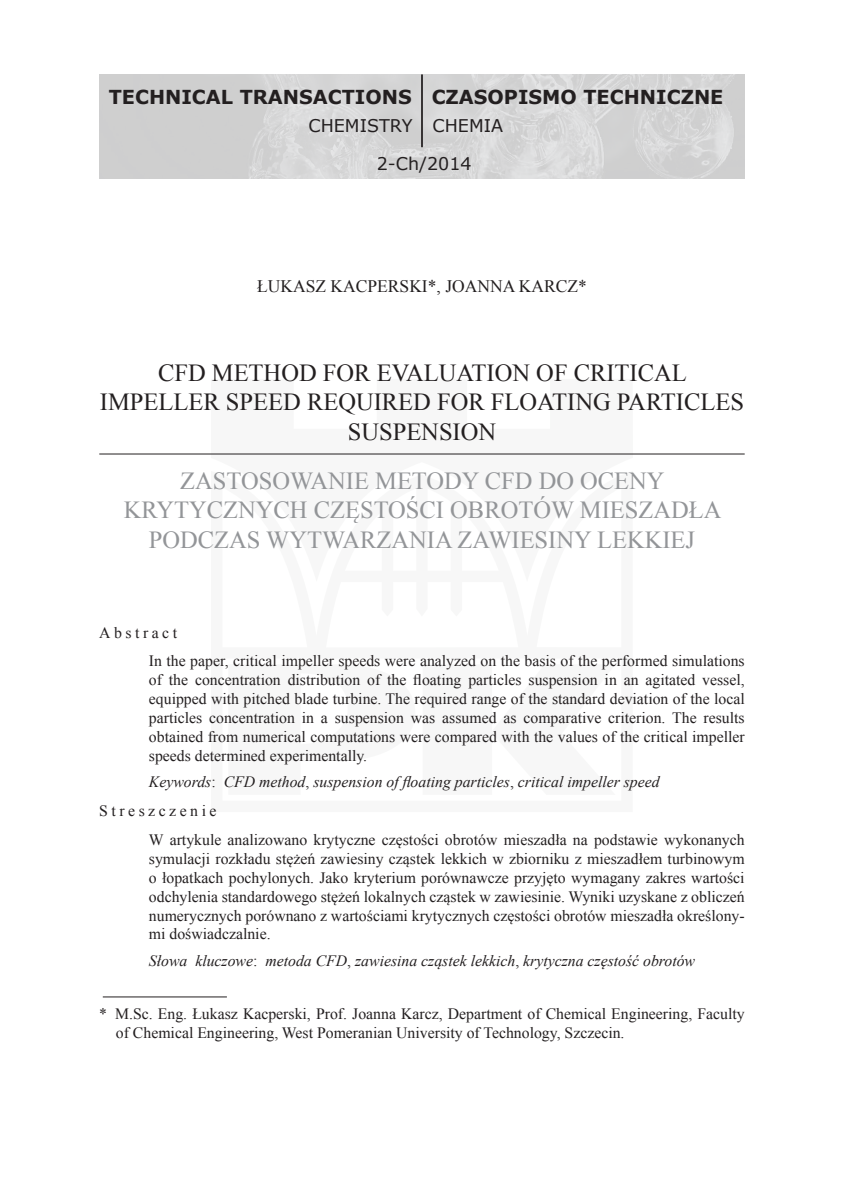
<style>
.page{position:relative;width:844px;height:1191px;background:#fff}
.page>*{position:absolute;margin:0;border:0;box-sizing:border-box;transform-origin:0 0}
.Tytuł_polski{font:24.5px/29.4px "Times New Roman";color:#939598;text-align:center}
.Tytuł_angielski{font:24.5px/29.4px "Times New Roman";color:#231f20;text-align:center}
.t1{font:700 19.25px "Verdana";color:#231f20}
.Nazwisko_autora{font:17.5px "Times New Roman";color:#231f20}
.t2{font:17.5px/37.3px "Verdana";color:#231f20}
.Test_-_abstract{font:15.75px/18.9px "Times New Roman";color:#231f20;text-align:justify}
.Test_streszczenia_po{font:15.75px/18.9px "Times New Roman";color:#231f20;text-align:justify}
.Przypis_1{font:15.75px/18.9px "Times New Roman";color:#231f20}
.Słowa_kluczowe{font:italic 15.75px "Times New Roman";color:#231f20}
.Keywords{font:italic 15.75px "Times New Roman";color:#231f20}
.streszczenie{font:15.75px "Times New Roman";letter-spacing:.22em;color:#231f20}
.Abstract{font:15.75px "Times New Roman";letter-spacing:.22em;color:#231f20}
.s1{font-style:normal}
</style>
<div class="page">
<hr style="left:103px;top:996px;width:124px;height:1px;background:#231f20">
<hr style="left:99px;top:453px;width:645px;height:1px;background:#231f20">
<img style="left:99px;top:74px;width:645px;height:105px">
<hr style="left:421px;top:74px;width:2px;height:73px;background:#231f20">
<p class="t1" style="left:109px;top:83px;width:304px">TECHNICAL TRANSACTIONS</p>
<p class="t2" style="left:376px;top:107px;width:96px;text-indent:-68px">CHEMISTRY<br>2-Ch/2014</p>
<p class="t1" style="left:431px;top:83px;width:293px">CZASOPISMO TECHNICZNE</p>
<p class="t2" style="left:432px;top:107px;width:72px">CHEMIA</p>
<p class="Nazwisko_autora" style="left:257px;top:274px;width:331px">ŁUKASZ KACPERSKI*, JOANNA KARCZ*</p>
<p class="Tytuł_angielski" style="left:100px;top:358px;width:645px">CFD METHOD FOR EVALUATION OF CRITICAL<br>IMPELLER SPEED REQUIRED FOR FLOATING PARTICLES<br>SUSPENSION</p>
<p class="Tytuł_polski" style="left:124px;top:466px;width:599px">ZASTOSOWANIE METODY CFD DO OCENY<br>KRYTYCZNYCH CZĘSTOŚCI OBROTÓW MIESZADŁA<br>PODCZAS WYTWARZANIA ZAWIESINY LEKKIEJ</p>
<p class="Abstract" style="left:99px;top:621px;width:79px">Abstract</p>
<p class="Test_-_abstract" style="left:149px;top:651px;width:597px">In the paper, critical impeller speeds were analyzed on the basis of the performed simulations of the concentration distribution of the floating particles suspension in an agitated vessel, equipped with pitched blade turbine. The required range of the standard deviation of the local particles concentration in a suspension was assumed as comparative criterion. The results obtained from numerical computations were compared with the values of the critical impeller speeds determined experimentally.</p>
<p class="Keywords" style="left:149px;top:771px;width:512px">Keywords<span class="s1">:</span> CFD method<span class="s1">,</span> suspension of floating particles<span class="s1">,</span> critical impeller speed</p>
<p class="streszczenie" style="left:99px;top:800px;width:119px">Streszczenie</p>
<p class="Test_streszczenia_po" style="left:149px;top:830px;width:597px">W artykule analizowano krytyczne częstości obrotów mieszadła na podstawie wykonanych symulacji rozkładu stężeń zawiesiny cząstek lekkich w zbiorniku z mieszadłem turbinowym o łopatkach pochylonych. Jako kryterium porównawcze przyjęto wymagany zakres wartości odchylenia standardowego stężeń lokalnych cząstek w zawiesinie. Wyniki uzyskane z obliczeń numerycznych porównano z wartościami krytycznych częstości obrotów mieszadła określony&shy;mi doświadczalnie.</p>
<p class="Słowa_kluczowe" style="left:149px;top:949px;width:547px">Słowa kluczowe<span class="s1">:</span> metoda CFD<span class="s1">,</span> zawiesina cząstek lekkich<span class="s1">,</span> krytyczna częstość obrotów</p>
<p class="Przypis_1" style="left:116px;top:1004px;width:630px;text-indent:-17px">* M.Sc. Eng. Łukasz Kacperski, Prof. Joanna Karcz, Department of Chemical Engineering, Faculty of Chemical Engineering, West Pomeranian University of Technology, Szczecin.</p>
</div>
